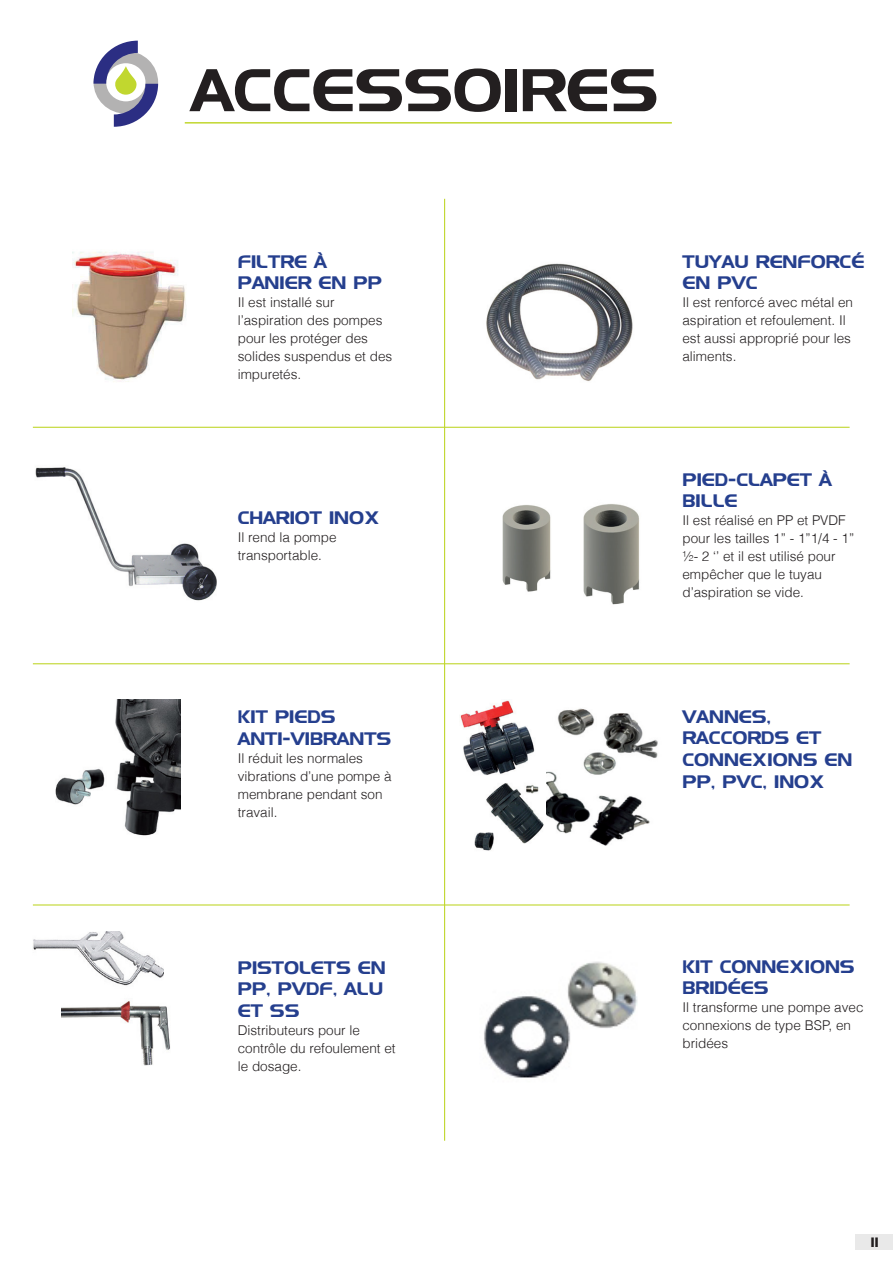
<style>
.page{position:relative;width:893px;height:1263px;background:#fff}
.page>*{position:absolute;margin:0;border:0;box-sizing:border-box;transform-origin:0 0}
.t1{font:60px "Denmark";color:#231f20}
.t2{font:18px/21.6px "Denmark";color:#253f8e}
.t3{font:300 13.5px/18px "Helvetica";color:#231f20}
.t4{font:13.5px "Denmark";color:#231f20}
</style>
<div class="page">
<div style="left:855px;top:1234px;width:38px;height:16px;background:#e9e9e9"></div>
<img style="left:72px;top:251px;width:114px;height:131px">
<img style="left:35px;top:467px;width:182px;height:134px">
<img style="left:55px;top:699px;width:126px;height:137px">
<img style="left:33px;top:932px;width:130px;height:54px">
<img style="left:62px;top:1001px;width:108px;height:65px">
<img style="left:486px;top:263px;width:147px;height:118px">
<img style="left:583px;top:504px;width:57px;height:101px">
<img style="left:502px;top:505px;width:49px;height:87px">
<img style="left:547px;top:708px;width:111px;height:137px">
<img style="left:460px;top:700px;width:84px;height:151px">
<img style="left:484px;top:961px;width:154px;height:117px">
<hr style="left:444px;top:199px;width:1px;height:942px;background:#c1d72f">
<hr style="left:33px;top:427px;width:817px;height:1px;background:#c1d72f">
<hr style="left:185px;top:122px;width:487px;height:2px;background:#c1d72f">
<hr style="left:33px;top:663px;width:817px;height:1px;background:#c1d72f">
<hr style="left:33px;top:904px;width:817px;height:1px;background:#c1d72f">
<svg style="left:94px;top:41px;width:64px;height:86px"></svg>
<p class="t1" style="left:191px;top:54px;width:469px">ACCESSOIRES</p>
<p class="t2" style="left:238px;top:250px;width:91px">FILTRE À</p>
<p class="t2" style="left:238px;top:272px;width:146px">PANIER EN PP</p>
<p class="t3" style="left:238px;top:293px;width:98px">Il est installé sur</p>
<p class="t3" style="left:238px;top:311px;width:156px">l’aspiration des pompes pour les protéger des solides suspendus et des impuretés.</p>
<p class="t2" style="left:238px;top:506px;width:144px">CHARIOT INOX</p>
<p class="t3" style="left:238px;top:527px;width:100px">Il rend la pompe</p>
<p class="t3" style="left:238px;top:545px;width:86px">transportable.</p>
<p class="t2" style="left:238px;top:706px;width:99px">KIT PIEDS</p>
<p class="t2" style="left:238px;top:727px;width:155px">ANTI-VIBRANTS</p>
<p class="t3" style="left:238px;top:748px;width:155px">Il réduit les normales vibrations d’une pompe à membrane pendant son travail.</p>
<p class="t2" style="left:682px;top:250px;width:183px">TUYAU RENFORCÉ<br>EN PVC</p>
<p class="t3" style="left:682px;top:293px;width:172px">Il est renforcé avec métal en aspiration et refoulement. Il est aussi approprié pour les aliments.</p>
<p class="t2" style="left:682px;top:468px;width:151px">PIED-CLAPET À<br>BILLE</p>
<p class="t3" style="left:682px;top:511px;width:173px">Il est réalisé en PP et PVDF pour les tailles 1” - 1”1/4 - 1” ½- 2 ‘’ et il est utilisé pour</p>
<p class="t3" style="left:682px;top:565px;width:141px">empêcher que le tuyau</p>
<p class="t3" style="left:682px;top:583px;width:123px">d’aspiration se vide.</p>
<p class="t2" style="left:682px;top:705px;width:90px">VANNES,</p>
<p class="t2" style="left:682px;top:727px;width:171px">RACCORDS ET<br>CONNEXIONS EN<br>PP, PVC, INOX</p>
<p class="t2" style="left:238px;top:956px;width:150px">PISTOLETS EN<br>PP, PVDF, ALU<br>ET SS</p>
<p class="t3" style="left:238px;top:1020px;width:124px">Distributeurs pour le</p>
<p class="t3" style="left:238px;top:1038px;width:159px">contrôle du refoulement et le dosage.</p>
<p class="t2" style="left:682px;top:955px;width:174px">KIT CONNEXIONS</p>
<p class="t2" style="left:682px;top:977px;width:88px">BRIDÉES</p>
<p class="t3" style="left:682px;top:998px;width:183px">Il transforme une pompe avec connexions de type BSP, en bridées</p>
<p class="t4" style="left:871px;top:1234px;width:9px">11</p>
</div>
